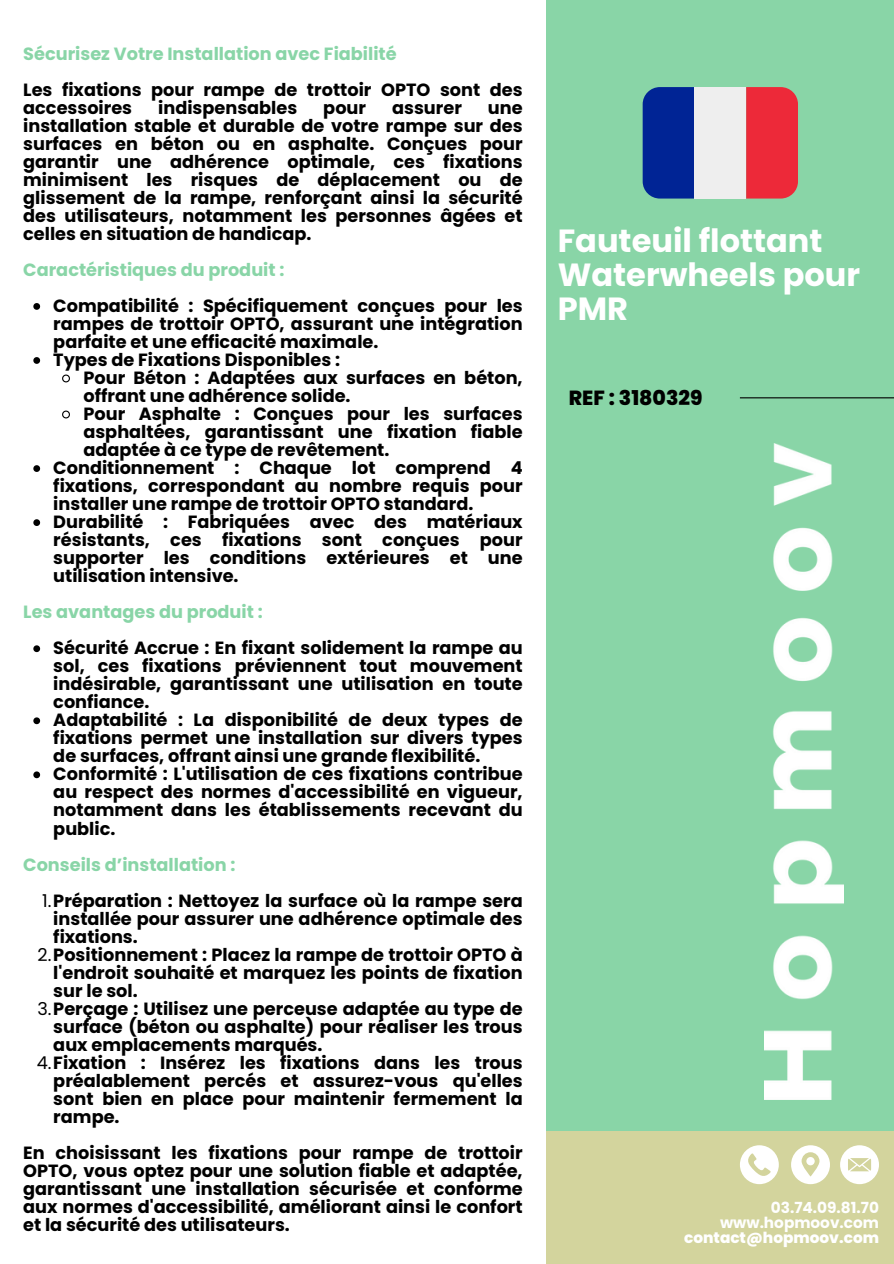
<style>
.page{position:relative;width:894px;height:1264px;background:#fff}
.page>*{position:absolute;margin:0;border:0;box-sizing:border-box;transform-origin:0 0}
.t1{font:700 32.1px/33.8px "Poppins";color:#fff}
.t2{font:800 20.4px "Poppins";color:#000}
.t3{font:700 17.7px/18px "Poppins";color:#000;text-align:justify}
.t4{font:700 17.7px "Poppins";color:#89d5a7}
.t5{font:700 15.3px "Poppins";color:#fff}
.t6{font:800 15.3px "Poppins";color:#fff}
.s1{font-weight:400}
</style>
<div class="page">
<div style="left:546px;top:1130px;width:347px;height:133px;background:#d3d49d"></div>
<div style="left:546px;top:0;width:347px;height:1130px;background:#89d5a7"></div>
<img style="left:764px;top:443px;width:79px;height:655px">
<div style="left:746px;top:87px;width:51px;height:111px;background:#ed2939"></div>
<div style="left:642px;top:87px;width:52px;height:111px;background:#002495"></div>
<div style="left:694px;top:87px;width:52px;height:111px;background:#eee"></div>
<hr style="left:739px;top:397px;width:154px;height:1px;background:#000">
<svg style="left:791px;top:1145px;width:38px;height:39px"></svg>
<div style="left:739px;top:1145px;width:39px;height:39px;background:#fff;border-radius:50%"></div>
<svg style="left:744px;top:1152px;width:26px;height:26px"></svg>
<svg style="left:840px;top:1145px;width:38px;height:39px"></svg>
<svg style="left:33px;top:303px;width:7px;height:7px"></svg>
<svg style="left:33px;top:357px;width:7px;height:7px"></svg>
<svg style="left:62px;top:374px;width:8px;height:9px"></svg>
<svg style="left:62px;top:410px;width:8px;height:9px"></svg>
<svg style="left:33px;top:465px;width:7px;height:7px"></svg>
<svg style="left:33px;top:519px;width:7px;height:7px"></svg>
<svg style="left:33px;top:645px;width:7px;height:7px"></svg>
<svg style="left:33px;top:717px;width:7px;height:7px"></svg>
<svg style="left:33px;top:771px;width:7px;height:7px"></svg>
<h3 class="t4" style="left:23px;top:41px;width:375px">Sécurisez Votre Installation avec Fiabilité</h3>
<h3 class="t3" style="left:23px;top:81px;width:501px">Les fixations pour rampe de trottoir OPTO sont des accessoires</h3>
<h3 class="t3" style="left:158px;top:99px;width:140px">indispensables</h3>
<h3 class="t3" style="left:323px;top:99px;width:44px">pour</h3>
<h3 class="t3" style="left:392px;top:99px;width:71px">assurer</h3>
<h3 class="t3" style="left:23px;top:99px;width:501px;text-indent:464px">une installation stable et durable de votre rampe sur des surfaces en béton ou en asphalte. Conçues pour garantir une adhérence optimale, ces fixations minimisent les risques de déplacement ou de</h3>
<h4 class="t3" style="left:23px;top:189px;width:501px">glissement de la rampe, renforçant ainsi la sécurité des utilisateurs, notamment les personnes âgées et celles en situation de handicap.</h4>
<h4 class="t4" style="left:23px;top:257px;width:263px">Caractéristiques du produit :</h4>
<h4 class="t3" style="left:53px;top:297px;width:471px">Compatibilité : Spécifiquement conçues pour les rampes de trottoir OPTO, assurant une intégration parfaite et une efficacité maximale.</h4>
<h4 class="t3" style="left:53px;top:351px;width:288px">Types de Fixations Disponibles :</h4>
<h4 class="t3" style="left:83px;top:369px;width:440px">Pour Béton : Adaptées aux surfaces en béton, offrant une adhérence solide.</h4>
<h4 class="t3" style="left:83px;top:405px;width:440px">Pour Asphalte : Conçues pour les surfaces asphaltées, garantissant une fixation fiable adaptée à ce type de revêtement.</h4>
<h3 class="t3" style="left:53px;top:459px;width:471px">Conditionnement : Chaque lot comprend 4 fixations, correspondant au nombre requis pour installer une rampe de trottoir OPTO standard.</h3>
<h4 class="t3" style="left:53px;top:513px;width:471px">Durabilité : Fabriquées avec des matériaux résistants, ces fixations sont conçues pour supporter les conditions extérieures et une utilisation intensive.</h4>
<h4 class="t4" style="left:23px;top:599px;width:241px">Les avantages du produit :</h4>
<h4 class="t3" style="left:53px;top:639px;width:471px">Sécurité Accrue : En fixant solidement la rampe au sol, ces fixations préviennent tout mouvement indésirable, garantissant une utilisation en toute confiance.</h4>
<h3 class="t3" style="left:53px;top:711px;width:471px">Adaptabilité : La disponibilité de deux types de fixations permet une installation sur divers types de surfaces, offrant ainsi une grande flexibilité.</h3>
<h4 class="t3" style="left:53px;top:765px;width:471px">Conformité : L'utilisation de ces fixations contribue au respect des normes d'accessibilité en vigueur, notamment dans les établissements recevant du public.</h4>
<h4 class="t4" style="left:23px;top:852px;width:214px">Conseils d’installation :</h4>
<h4 class="t3" style="left:53px;top:891px;width:471px;text-indent:-11px"><span class="s1">1.</span>Préparation : Nettoyez la surface où la rampe sera installée pour assurer une adhérence optimale des fixations.</h4>
<h4 class="t3" style="left:53px;top:945px;width:471px;text-indent:-16px"><span class="s1">2.</span>Positionnement : Placez la rampe de trottoir OPTO à l'endroit souhaité et marquez les points de fixation sur le sol.</h4>
<h3 class="t3" style="left:53px;top:999px;width:471px;text-indent:-16px"><span class="s1">3.</span>Perçage : Utilisez une perceuse adaptée au type de surface (béton ou asphalte) pour réaliser les trous aux emplacements marqués.</h3>
<p class="t3" style="left:53px;top:1053px;width:471px;text-indent:-17px"><span class="s1">4.</span>Fixation : Insérez les fixations dans les trous préalablement percés et assurez-vous qu'elles sont bien en place pour maintenir fermement la rampe.</p>
<h1 class="t3" style="left:23px;top:1143px;width:501px">En choisissant les fixations pour rampe de trottoir OPTO, vous optez pour une solution fiable et adaptée, garantissant une installation sécurisée et conforme aux normes d'accessibilité, améliorant ainsi le confort et la sécurité des utilisateurs.</h1>
<h2 class="t1" style="left:557px;top:224px;width:304px">Fauteuil flottant<br>Waterwheels pour<br>PMR</h2>
<p class="t2" style="left:568px;top:383px;width:135px">REF : 3180329</p>
<p class="t5" style="left:770px;top:1196px;width:109px">03.74.09.81.70</p>
<p class="t5" style="left:719px;top:1211px;width:160px">www.hopmoov.com</p>
<p class="t6" style="left:684px;top:1227px;width:196px">contact@hopmoov.com</p>
</div>
